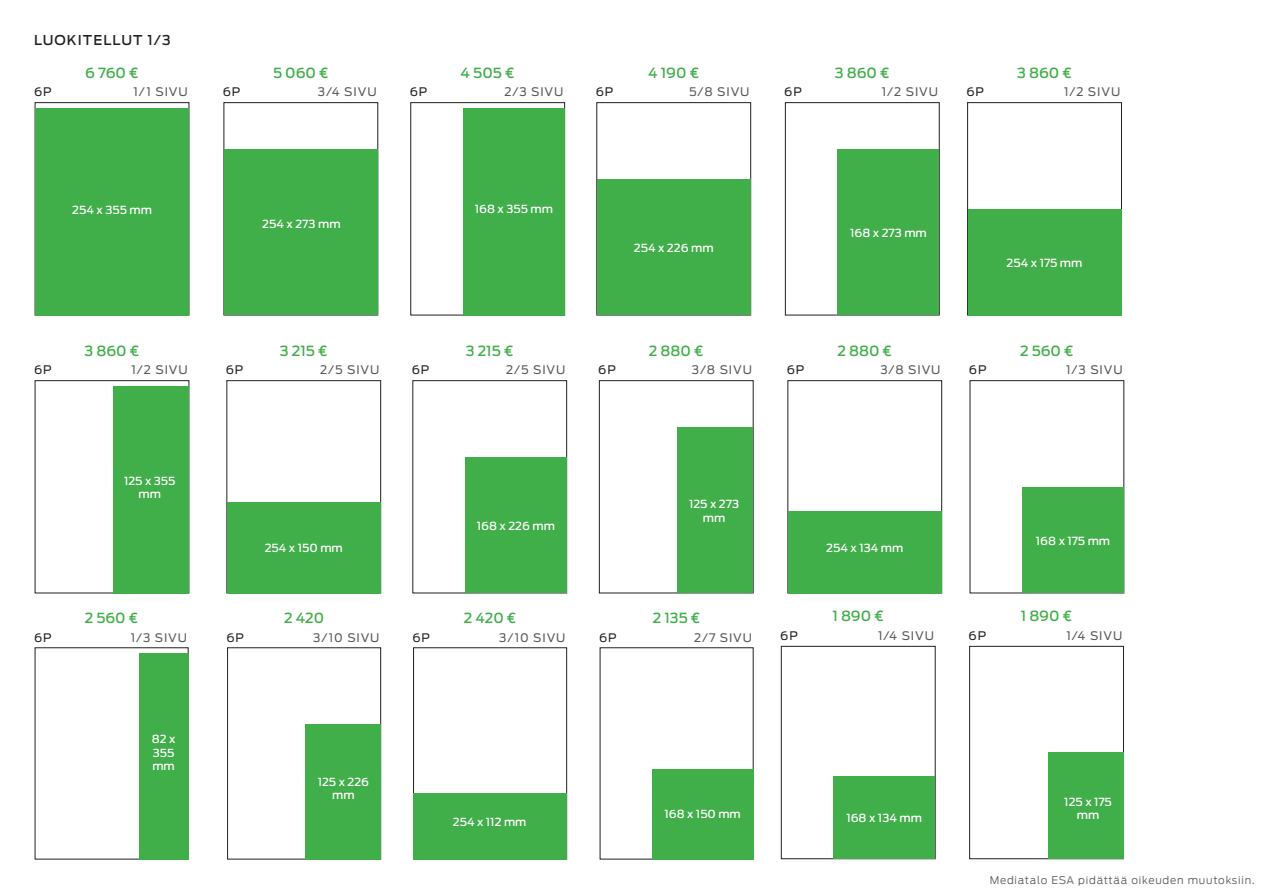
<style>
.page{position:relative;width:1263px;height:893px;background:#fff}
.page>*{position:absolute;margin:0;border:0;box-sizing:border-box;transform-origin:0 0}
.t1{font:500 13.95px "Antenna";color:#40ae49}
.t2{font:500 13.8px "Antenna";color:#40ae49}
.t3{font:500 13.5px "Antenna";letter-spacing:.075em;color:#231f20}
.t4{font:11.7px "Antenna";letter-spacing:.075em;color:#57585a}
.t5{font:11.7px "Antenna";letter-spacing:.075em;color:#231f20}
.t6{font:500 11.1px/13.4px "Antenna";color:#fff;text-align:center}
.t7{font:300 10.5px "Antenna";letter-spacing:.075em;color:#57585a}
</style>
<div class="page">
<div style="left:35px;top:108px;width:154px;height:207px;background:#40ae49"></div>
<div style="left:224px;top:150px;width:154px;height:165px;background:#40ae49"></div>
<div style="left:410px;top:102px;width:155px;height:213px;border:1px solid #231f20"></div>
<div style="left:463px;top:108px;width:102px;height:207px;background:#40ae49"></div>
<div style="left:596px;top:102px;width:155px;height:213px;border:1px solid #231f20"></div>
<div style="left:597px;top:179px;width:154px;height:136px;background:#40ae49"></div>
<div style="left:785px;top:102px;width:154px;height:213px;border:1px solid #231f20"></div>
<div style="left:837px;top:150px;width:102px;height:165px;background:#40ae49"></div>
<div style="left:967px;top:102px;width:155px;height:213px;border:1px solid #231f20"></div>
<div style="left:967px;top:209px;width:154px;height:106px;background:#40ae49"></div>
<div style="left:35px;top:380px;width:154px;height:213px;border:1px solid #231f20"></div>
<div style="left:113px;top:386px;width:76px;height:207px;background:#40ae49"></div>
<div style="left:227px;top:380px;width:154px;height:213px;border:1px solid #231f20"></div>
<div style="left:227px;top:502px;width:154px;height:91px;background:#40ae49"></div>
<div style="left:413px;top:380px;width:154px;height:213px;border:1px solid #231f20"></div>
<div style="left:465px;top:457px;width:102px;height:136px;background:#40ae49"></div>
<div style="left:599px;top:380px;width:154px;height:213px;border:1px solid #231f20"></div>
<div style="left:678px;top:428px;width:75px;height:165px;background:#40ae49"></div>
<div style="left:788px;top:380px;width:154px;height:213px;border:1px solid #231f20"></div>
<div style="left:788px;top:511px;width:154px;height:82px;background:#40ae49"></div>
<div style="left:1022px;top:487px;width:102px;height:106px;background:#40ae49"></div>
<div style="left:35px;top:647px;width:153px;height:212px;border:1px solid #231f20"></div>
<div style="left:139px;top:653px;width:49px;height:206px;background:#40ae49"></div>
<div style="left:227px;top:647px;width:154px;height:212px;border:1px solid #231f20"></div>
<div style="left:305px;top:724px;width:76px;height:135px;background:#40ae49"></div>
<div style="left:413px;top:647px;width:154px;height:212px;border:1px solid #231f20"></div>
<div style="left:413px;top:793px;width:154px;height:66px;background:#40ae49"></div>
<div style="left:652px;top:769px;width:101px;height:90px;background:#40ae49"></div>
<div style="left:781px;top:646px;width:154px;height:213px;border:1px solid #231f20"></div>
<div style="left:833px;top:777px;width:102px;height:82px;background:#40ae49"></div>
<div style="left:969px;top:646px;width:155px;height:213px;border:1px solid #231f20"></div>
<div style="left:1048px;top:753px;width:76px;height:106px;background:#40ae49"></div>
<p class="t3" style="left:34px;top:32px;width:138px">LUOKITELLUT 1/3</p>
<p class="t1" style="left:85px;top:64px;width:55px">6 760 €</p>
<p class="t5" style="left:34px;top:85px;width:19px">6P</p>
<p class="t4" style="left:134px;top:85px;width:56px">1/1 SIVU</p>
<p class="t1" style="left:273px;top:64px;width:57px">5 060 €</p>
<p class="t5" style="left:223px;top:85px;width:19px">6P</p>
<p class="t4" style="left:318px;top:85px;width:60px">3/4 SIVU</p>
<p class="t1" style="left:461px;top:64px;width:56px">4 505 €</p>
<p class="t5" style="left:410px;top:85px;width:19px">6P</p>
<p class="t4" style="left:504px;top:85px;width:61px">2/3 SIVU</p>
<p class="t1" style="left:648px;top:64px;width:53px">4 190 €</p>
<p class="t5" style="left:596px;top:85px;width:19px">6P</p>
<p class="t4" style="left:689px;top:85px;width:62px">5/8 SIVU</p>
<p class="t1" style="left:835px;top:64px;width:56px">3 860 €</p>
<p class="t5" style="left:784px;top:85px;width:19px">6P</p>
<p class="t4" style="left:882px;top:85px;width:58px">1/2 SIVU</p>
<p class="t1" style="left:1017px;top:64px;width:56px">3 860 €</p>
<p class="t5" style="left:966px;top:85px;width:19px">6P</p>
<p class="t4" style="left:1064px;top:85px;width:58px">1/2 SIVU</p>
<p class="t6" style="left:72px;top:204px;width:81px">254 x 355 mm</p>
<p class="t6" style="left:475px;top:203px;width:80px">168 x 355 mm</p>
<p class="t6" style="left:262px;top:217px;width:80px">254 x 273 mm</p>
<p class="t6" style="left:850px;top:226px;width:78px">168 x 273 mm</p>
<p class="t6" style="left:634px;top:241px;width:81px">254 x 226 mm</p>
<p class="t6" style="left:1006px;top:256px;width:77px">254 x 175 mm</p>
<p class="t1" style="left:85px;top:342px;width:56px">3 860 €</p>
<p class="t1" style="left:280px;top:342px;width:49px">3 215 €</p>
<p class="t1" style="left:466px;top:342px;width:49px">3 215 €</p>
<p class="t1" style="left:649px;top:342px;width:56px">2 880 €</p>
<p class="t1" style="left:837px;top:342px;width:56px">2 880 €</p>
<p class="t1" style="left:1020px;top:342px;width:55px">2 560 €</p>
<p class="t5" style="left:34px;top:363px;width:19px">6P</p>
<p class="t4" style="left:131px;top:363px;width:58px">1/2 SIVU</p>
<p class="t5" style="left:226px;top:363px;width:19px">6P</p>
<p class="t4" style="left:320px;top:363px;width:61px">2/5 SIVU</p>
<p class="t5" style="left:412px;top:363px;width:19px">6P</p>
<p class="t4" style="left:506px;top:363px;width:61px">2/5 SIVU</p>
<p class="t5" style="left:598px;top:363px;width:19px">6P</p>
<p class="t4" style="left:692px;top:363px;width:62px">3/8 SIVU</p>
<p class="t5" style="left:787px;top:363px;width:19px">6P</p>
<p class="t4" style="left:880px;top:363px;width:62px">3/8 SIVU</p>
<p class="t5" style="left:969px;top:363px;width:19px">6P</p>
<p class="t4" style="left:1066px;top:363px;width:58px">1/3 SIVU</p>
<p class="t6" style="left:124px;top:474px;width:53px">125 x 355 mm</p>
<p class="t2" style="left:85px;top:609px;width:55px">2 560 €</p>
<p class="t5" style="left:34px;top:630px;width:19px">6P</p>
<p class="t4" style="left:131px;top:630px;width:58px">1/3 SIVU</p>
<p class="t6" style="left:152px;top:733px;width:25px;text-align:left">82 x<br>355</p>
<p class="t6" style="left:152px;top:759px;width:24px">mm</p>
<p class="t6" style="left:477px;top:519px;width:80px">168 x 226 mm</p>
<p class="t6" style="left:689px;top:497px;width:52px">125 x 273 mm</p>
<p class="t6" style="left:265px;top:541px;width:80px">254 x 150 mm</p>
<p class="t6" style="left:826px;top:541px;width:79px">254 x 134 mm</p>
<p class="t6" style="left:1036px;top:534px;width:76px">168 x 175 mm</p>
<p class="t2" style="left:284px;top:609px;width:42px">2 420</p>
<p class="t2" style="left:464px;top:609px;width:54px">2 420 €</p>
<p class="t2" style="left:653px;top:609px;width:49px">2 135 €</p>
<p class="t1" style="left:832px;top:608px;width:53px">1 890 €</p>
<p class="t1" style="left:1021px;top:608px;width:53px">1 890 €</p>
<p class="t5" style="left:226px;top:630px;width:19px">6P</p>
<p class="t4" style="left:313px;top:630px;width:68px">3/10 SIVU</p>
<p class="t5" style="left:412px;top:630px;width:19px">6P</p>
<p class="t4" style="left:499px;top:630px;width:68px">3/10 SIVU</p>
<p class="t5" style="left:599px;top:630px;width:19px">6P</p>
<p class="t4" style="left:694px;top:630px;width:59px">2/7 SIVU</p>
<p class="t5" style="left:780px;top:629px;width:19px">6P</p>
<p class="t4" style="left:878px;top:629px;width:57px">1/4 SIVU</p>
<p class="t5" style="left:968px;top:629px;width:19px">6P</p>
<p class="t4" style="left:1066px;top:629px;width:57px">1/4 SIVU</p>
<p class="t6" style="left:318px;top:775px;width:53px">125 x 226 mm</p>
<p class="t6" style="left:453px;top:815px;width:75px">254 x 112 mm</p>
<p class="t6" style="left:664px;top:808px;width:78px">168 x 150 mm</p>
<p class="t6" style="left:846px;top:811px;width:77px">168 x 134 mm</p>
<p class="t6" style="left:1064px;top:795px;width:49px">125 x 175 mm</p>
<p class="t7" style="left:990px;top:874px;width:266px">Mediatalo ESA pidättää oikeuden muutoksiin.</p>
</div>
